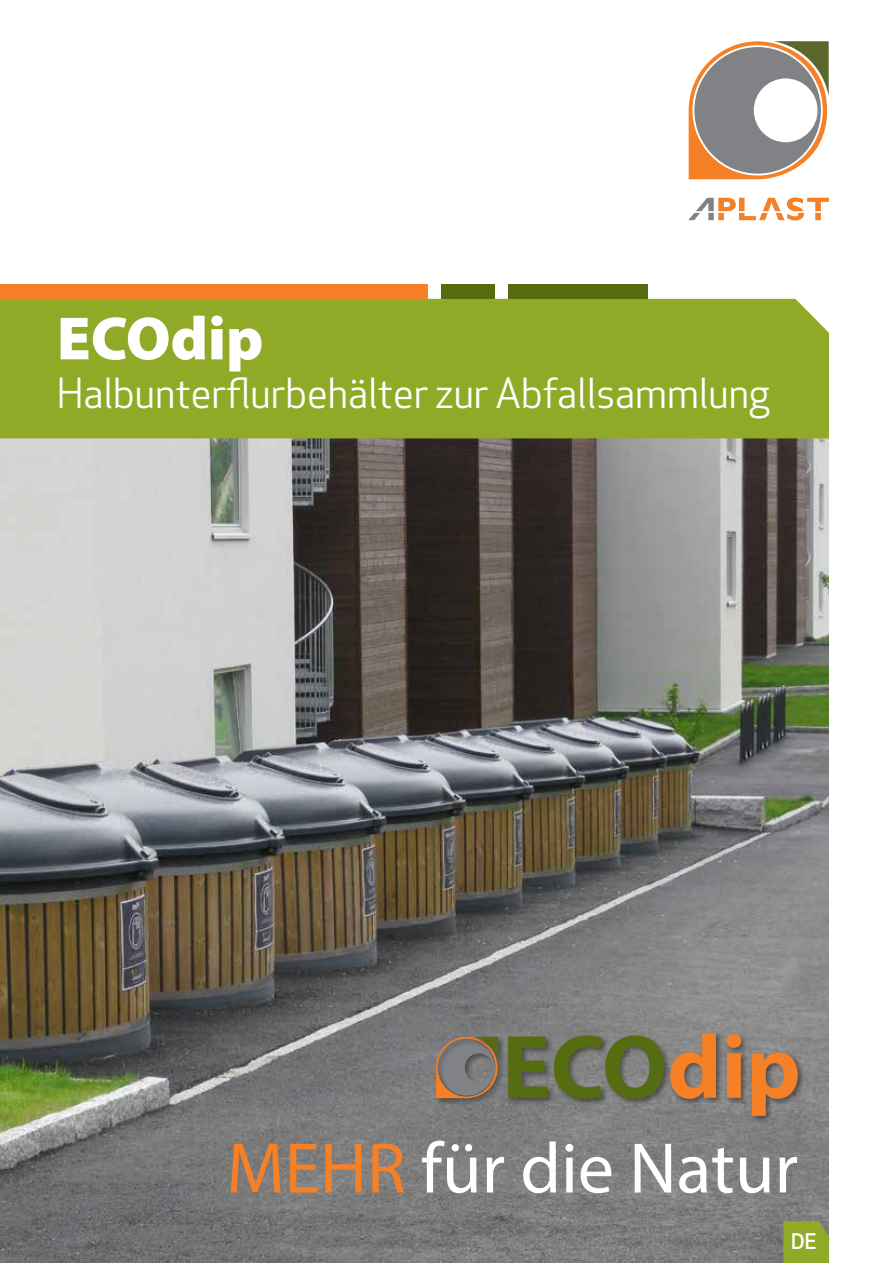
<style>
.page{position:relative;width:893px;height:1263px;background:#fff}
.page>*{position:absolute;margin:0;border:0;box-sizing:border-box;transform-origin:0 0}
.t1{font:72px "Myriad Pro";color:#fff}
.t2{font:900 61.5px "Myriad Pro";color:#fff}
.t3{font:40.5px "Apex New";color:#fff}
.t4{font:500 21px "Apex New";color:#fff}
.s1{color:#f58025}
</style>
<div class="page">
<img style="left:0;top:438px;width:828px;height:825px">
<div style="left:0;top:299px;width:829px;height:139px;background:#90aa28"></div>
<div style="left:0;top:284px;width:428px;height:15px;background:#f58025"></div>
<div style="left:508px;top:284px;width:140px;height:15px;background:#566c11"></div>
<div style="left:441px;top:284px;width:54px;height:15px;background:#566c11"></div>
<svg style="left:783px;top:1221px;width:46px;height:42px;background:#8ea72c"></svg>
<svg style="left:688px;top:197px;width:141px;height:23px"></svg>
<svg style="left:689px;top:41px;width:140px;height:138px"></svg>
<div style="left:434px;top:1035px;width:71px;height:71px;background:#000;opacity:.4"></div>
<div style="left:473px;top:1035px;width:32px;height:32px;background:#000;opacity:.4"></div>
<svg style="left:436px;top:1037px;width:62px;height:61px;background:#88796a"></svg>
<div style="left:506px;top:1035px;width:48px;height:70px;background:#000;opacity:.4"></div>
<svg style="left:508px;top:1036px;width:39px;height:62px;background:#5d6d2e"></svg>
<div style="left:552px;top:1034px;width:57px;height:72px;background:#000;opacity:.4"></div>
<div style="left:603px;top:1034px;width:69px;height:72px;background:#000;opacity:.4"></div>
<svg style="left:554px;top:1035px;width:110px;height:64px;background:#697347"></svg>
<div style="left:669px;top:1031px;width:55px;height:75px;background:#000;opacity:.4"></div>
<svg style="left:670px;top:1033px;width:46px;height:66px;background:#c5804b"></svg>
<div style="left:725px;top:1032px;width:24px;height:73px;background:#000;opacity:.4"></div>
<svg style="left:727px;top:1034px;width:14px;height:64px"></svg>
<div style="left:750px;top:1050px;width:55px;height:73px;background:#000;opacity:.4"></div>
<svg style="left:752px;top:1052px;width:46px;height:64px;background:#c27c46"></svg>
<h2 class="t2" style="left:57px;top:298px;width:208px">ECOdip</h2>
<p class="t3" style="left:57px;top:368px;width:714px">Halbunterflurbehälter zur Abfallsammlung</p>
<h1 class="t1" style="left:227px;top:1124px;width:573px"><span class="s1">MEHR</span> für die Natur</h1>
<p class="t4" style="left:791px;top:1227px;width:27px">DE</p>
</div>
